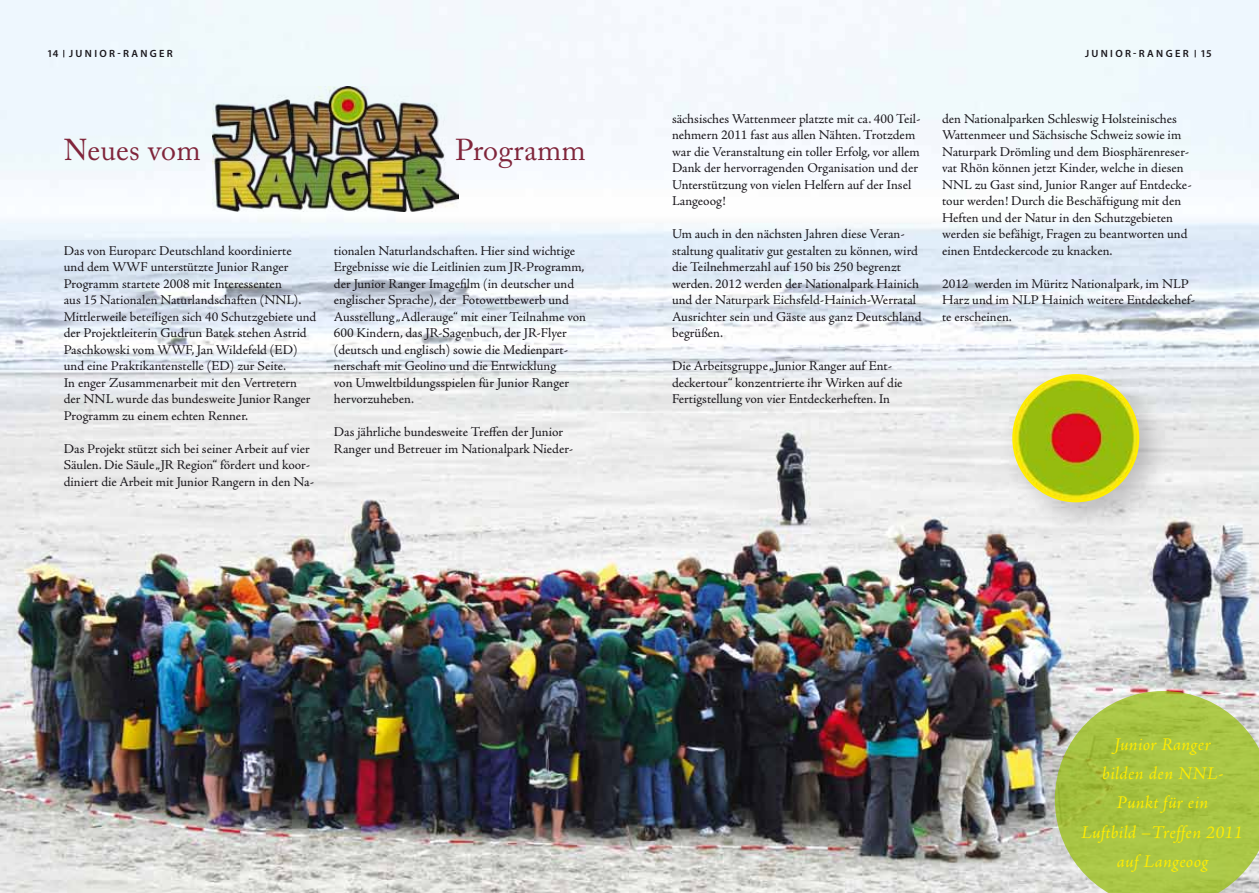
<style>
.page{position:relative;width:1259px;height:893px;background:#fff}
.page>*{position:absolute;margin:0;border:0;box-sizing:border-box;transform-origin:0 0}
.t1{font:30px "Adobe Caslon Pro";letter-spacing:.01em;color:#80253b}
.t2{font:italic 18.15px/29.2px "Adobe Jenson Pro";letter-spacing:.015em;color:#ffed00;text-align:center}
.t3{font:13.5px/16.5px "Adobe Jenson Pro";color:#1a171c}
.t4{font:600 10.5px "Myriad Pro";letter-spacing:.22em;color:#1a171c}
</style>
<div class="page">
<img style="left:0;top:0;width:1259px;height:893px">
<img style="left:213px;top:87px;width:246px;height:124px">
<div style="left:999px;top:361px;width:173px;height:175px;background:#1a171c;opacity:.24"></div>
<img style="left:1013px;top:375px;width:125px;height:126px">
<svg style="left:1054px;top:691px;width:205px;height:202px;background:#aec65a"></svg>
<p class="t4" style="left:47px;top:47px;width:112px">14 JU NI OR -RANGER</p>
<p class="t4" style="left:1085px;top:47px;width:90px">JU NI OR -RANGER</p>
<p class="t4" style="left:1200px;top:47px;width:13px">15</p>
<h1 class="t1" style="left:64px;top:132px;width:138px">Neues vom</h1>
<h1 class="t1" style="left:455px;top:132px;width:132px">Programm</h1>
<p class="t3" style="left:64px;top:243px;width:254px">Das von Europarc Deutschland koordinierte<br>und dem WWF unterstützte Junior Ranger Programm startete 2008 mit Interessenten<br>aus 15 Nationalen Naturlandschaften (NNL).<br>Mittlerweile beteiligen sich 40 Schutzgebiete und der Projektleiterin Gudrun Batek stehen Astrid Paschkowski vom WWF, Jan Wildefeld (ED) und eine Praktikantenstelle (ED) zur Seite.<br>In enger Zusammenarbeit mit den Vertretern der NNL wurde das bundesweite Junior Ranger Programm zu einem echten Renner.</p>
<p class="t3" style="left:64px;top:441px;width:252px">Das Projekt stützt sich bei seiner Arbeit auf vier<br>Säulen. Die Säule „JR Region“ fördert und koor&shy;diniert die Arbeit mit Junior Rangern in den Na-</p>
<p class="t3" style="left:334px;top:243px;width:254px">tionalen Naturlandschaften. Hier sind wichtige Ergebnisse wie die Leitlinien zum JR-Programm, der Junior Ranger Imagefilm (in deutscher und englischer Sprache), der Fotowettbewerb und Ausstellung „Adlerauge“ mit einer Teilnahme von 600 Kindern, das JR-Sagenbuch, der JR-Flyer (deutsch und englisch) sowie die Medienpart&shy;nerschaft mit Geolino und die Entwicklung<br>von Umweltbildungsspielen für Junior Ranger hervorzuheben.</p>
<p class="t3" style="left:334px;top:424px;width:241px">Das jährliche bundesweite Treffen der Junior<br>Ranger und Betreuer im Nationalpark Nieder-</p>
<p class="t3" style="left:672px;top:111px;width:250px">sächsisches Wattenmeer platzte mit ca. 400 Teil&shy;nehmern 2011 fast aus allen Nähten. Trotzdem war die Veranstaltung ein toller Erfolg, vor allem Dank der hervorragenden Organisation und der Unterstützung von vielen Helfern auf der Insel Langeoog!</p>
<p class="t3" style="left:672px;top:226px;width:251px">Um auch in den nächsten Jahren diese Veran&shy;staltung qualitativ gut gestalten zu können, wird die Teilnehmerzahl auf 150 bis 250 begrenzt werden. 2012 werden der Nationalpark Hainich und der Naturpark Eichsfeld-Hainich-Werratal Ausrichter sein und Gäste aus ganz Deutschland begrüßen.</p>
<p class="t3" style="left:672px;top:358px;width:232px">Die Arbeitsgruppe „Junior Ranger auf Ent&shy;deckertour“ konzentrierte ihr Wirken auf die<br>Fertigstellung von vier Entdeckerheften. In</p>
<p class="t3" style="left:942px;top:111px;width:251px">den Nationalparken Schleswig Holsteinisches Wattenmeer und Sächsische Schweiz sowie im Naturpark Drömling und dem Biosphärenreser&shy;vat Rhön können jetzt Kinder, welche in diesen NNL zu Gast sind, Junior Ranger auf Entdecke&shy;tour werden! Durch die Beschäftigung mit den Heften und der Natur in den Schutzgebieten werden sie befähigt, Fragen zu beantworten und einen Entdeckercode zu knacken.</p>
<p class="t3" style="left:942px;top:276px;width:254px">2012 werden im Müritz Nationalpark, im NLP<br>Harz und im NLP Hainich weitere Entdeckehef&shy;te erscheinen.</p>
<h2 class="t2" style="left:1081px;top:731px;width:163px">Junior Ranger<br>bilden den NNL-<br>Punkt für ein<br>Luftbild –Treffen 2011 auf Langeoog</h2>
</div>
